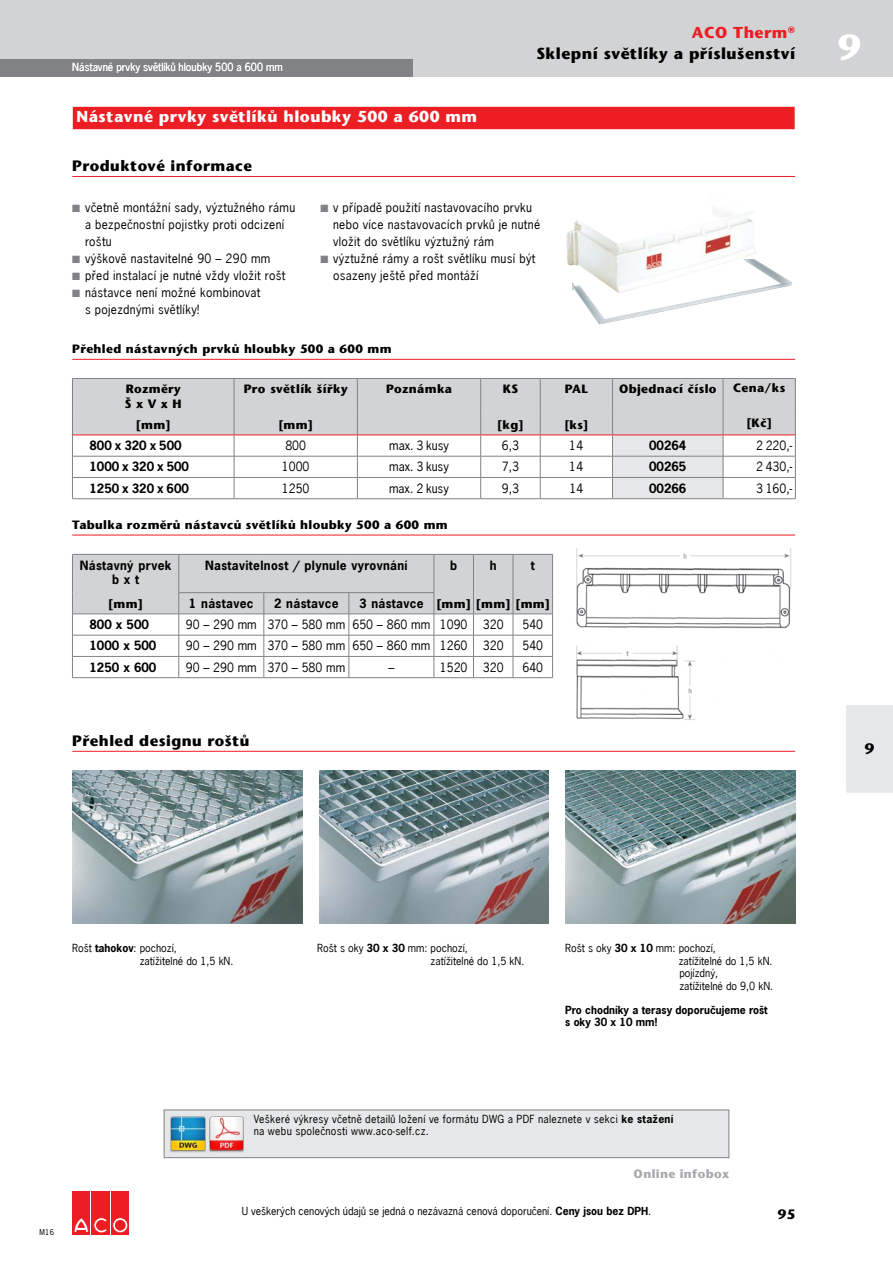
<style>
.page{position:relative;width:893px;height:1263px;background:#fff}
.page>*{position:absolute;margin:0;border:0;box-sizing:border-box;transform-origin:0 0}
.t1{font:700 36px "Stone Sans";color:#fff}
.t2{font:700 15.75px/21px "Stone Sans";letter-spacing:.03em;color:#000;text-align:right}
.t3{font:700 15.75px "Stone Sans";letter-spacing:.03em;color:#fff}
.t4{font:700 15px "Stone Sans";letter-spacing:.03em;color:#000}
.t5{font:700 13.5px "Stone Sans";color:#000}
.t6{font:12px/17px "News Gothic";letter-spacing:.025em;color:#000}
.t7{font:700 12px/14.4px "Stone Sans";letter-spacing:.03em;color:#000}
.t8{font:700 12px/14.4px "News Gothic";letter-spacing:.03em;color:#000;text-align:center}
.t9{font:12px "News Gothic";color:#000}
.t10{font:700 12px "News Gothic";color:#000}
.t11{font:700 12px "Stone Sans";letter-spacing:.03em;color:#a7a9ac}
.t12{font:10.5px/12.5px "News Gothic";color:#000}
.t13{font:10.5px/12.6px "News Gothic";letter-spacing:.025em;color:#000}
.t14{font:700 10.5px/12px "News Gothic";color:#000}
.t15{font:10.5px "News Gothic";letter-spacing:.005em;color:#fff}
.t16{font:7.5px "News Gothic";color:#000}
.s1{color:#ed1d24}
.s2{color:#808285}
.s3{font-family:"News Gothic"}
.s4{font-weight:700}
</style>
<div class="page">
<div style="left:0;top:0;width:893px;height:77px;background:#d1d3d4"></div>
<div style="left:72px;top:1191px;width:18px;height:43px;background:#ed1d24"></div>
<svg style="left:74px;top:1218px;width:14px;height:14px"></svg>
<div style="left:92px;top:1191px;width:18px;height:43px;background:#ed1d24"></div>
<svg style="left:94px;top:1217px;width:13px;height:16px"></svg>
<div style="left:111px;top:1191px;width:18px;height:43px;background:#ed1d24"></div>
<svg style="left:113px;top:1218px;width:15px;height:15px"></svg>
<div style="left:113px;top:1217px;width:15px;height:16px;border:1px solid #ed1d24;border-radius:50%"></div>
<div style="left:115px;top:1220px;width:10px;height:10px;background:#ed1d24;border-radius:50%"></div>
<div style="left:115px;top:1220px;width:10px;height:10px;border:1px solid #ed1d24;border-radius:50%"></div>
<div style="left:846px;top:709px;width:47px;height:79px;background:#e6e7e8"></div>
<div style="left:846px;top:705px;width:47px;height:8px;background:#e6e7e8"></div>
<div style="left:846px;top:784px;width:47px;height:9px;background:#e6e7e8"></div>
<div style="left:0;top:60px;width:412px;height:17px;background:#808285"></div>
<img style="left:72px;top:771px;width:230px;height:153px">
<img style="left:319px;top:771px;width:230px;height:153px">
<img style="left:566px;top:771px;width:229px;height:153px">
<div style="left:72px;top:106px;width:723px;height:24px;background:#ed1d24"></div>
<hr style="left:72px;top:106px;width:723px;height:1px;background:#fff">
<svg style="left:72px;top:106px;width:1px;height:23px"></svg>
<hr style="left:72px;top:129px;width:723px;height:1px;background:#fff">
<hr style="left:72px;top:176px;width:723px;height:1px;background:#ed1d24">
<hr style="left:72px;top:359px;width:723px;height:1px;background:#ed1d24">
<svg style="left:72px;top:378px;width:724px;height:121px"></svg>
<hr style="left:72px;top:498px;width:162px;height:1px;background:#808285">
<hr style="left:234px;top:498px;width:123px;height:1px;background:#808285">
<hr style="left:357px;top:498px;width:124px;height:1px;background:#808285">
<hr style="left:481px;top:498px;width:59px;height:1px;background:#808285">
<hr style="left:540px;top:498px;width:72px;height:1px;background:#808285">
<hr style="left:612px;top:498px;width:111px;height:1px;background:#808285">
<hr style="left:723px;top:498px;width:72px;height:1px;background:#808285">
<hr style="left:72px;top:535px;width:723px;height:1px;background:#ed1d24">
<hr style="left:72px;top:677px;width:107px;height:1px;background:#808285">
<hr style="left:179px;top:677px;width:85px;height:1px;background:#808285">
<hr style="left:264px;top:677px;width:85px;height:1px;background:#808285">
<hr style="left:349px;top:677px;width:85px;height:1px;background:#808285">
<hr style="left:434px;top:677px;width:39px;height:1px;background:#808285">
<hr style="left:473px;top:677px;width:40px;height:1px;background:#808285">
<hr style="left:513px;top:677px;width:40px;height:1px;background:#808285">
<svg style="left:72px;top:554px;width:481px;height:123px"></svg>
<hr style="left:72px;top:751px;width:723px;height:1px;background:#ed1d24">
<img style="left:577px;top:260px;width:215px;height:65px">
<img style="left:566px;top:213px;width:190px;height:80px">
<img style="left:576px;top:548px;width:216px;height:172px">
<div style="left:164px;top:1110px;width:565px;height:48px;background:#e6e7e8"></div>
<div style="left:164px;top:1109px;width:565px;height:49px;border:1px solid #808285"></div>
<img style="left:169px;top:1116px;width:76px;height:37px">
<p class="t15" style="left:72px;top:60px;width:212px">Nástavné prvky světlíků hloubky 500 a 600 mm</p>
<h2 class="t2" style="left:536px;top:22px;width:260px"><span class="s1">ACO Therm</span><sup>®<br></sup>Sklepní světlíky a příslušenství</h2>
<h2 class="t3" style="left:77px;top:107px;width:402px">Nástavné prvky světlíků hloubky 500 a 600 mm</h2>
<p class="t4" style="left:72px;top:157px;width:181px">Produktové informace</p>
<p class="t6" style="left:85px;top:199px;width:212px;text-indent:-13px"><span class="s2">■</span> včetně montážní sady, výztužného rámu a bezpečnostní pojistky proti odcizení roštu</p>
<p class="t6" style="left:72px;top:250px;width:200px"><span class="s2">■</span> výškově nastavitelné 90 – 290 mm</p>
<p class="t6" style="left:72px;top:267px;width:215px"><span class="s2">■</span> před instalací je nutné vždy vložit rošt</p>
<p class="t6" style="left:85px;top:284px;width:177px;text-indent:-13px"><span class="s2">■</span> nástavce není možné kombinovat s pojezdnými světlíky!</p>
<p class="t6" style="left:333px;top:199px;width:209px;text-indent:-13px"><span class="s2">■</span> v případě použití nastavovacího prvku nebo více nastavovacích prvků je nutné vložit do světlíku výztužný rám</p>
<p class="t6" style="left:333px;top:250px;width:204px;text-indent:-13px"><span class="s2">■</span> výztužné rámy a rošt světlíku musí být osazeny ještě před montáží</p>
<p class="t7" style="left:72px;top:342px;width:321px">Přehled nástavných prvků hloubky 500 a 600 mm</p>
<p class="t7" style="left:125px;top:382px;width:58px">Rozměry<br>Š x V x H</p>
<p class="t7" style="left:244px;top:382px;width:105px">Pro světlík šířky</p>
<p class="t7" style="left:386px;top:382px;width:67px">Poznámka</p>
<p class="t7" style="left:503px;top:382px;width:17px">KS</p>
<p class="t7" style="left:565px;top:382px;width:25px">PAL</p>
<p class="t7" style="left:619px;top:382px;width:99px">Objednací číslo</p>
<p class="t7" style="left:733px;top:380px;width:54px">Cena/ks</p>
<p class="t7" style="left:136px;top:417px;width:36px">[mm]</p>
<p class="t7" style="left:278px;top:418px;width:36px">[mm]</p>
<p class="t7" style="left:497px;top:418px;width:28px">[kg]</p>
<p class="t7" style="left:564px;top:418px;width:25px">[ks]</p>
<p class="t7" style="left:746px;top:416px;width:27px">[Kč]</p>
<p class="t10" style="left:89px;top:438px;width:94px">800 x 320 x 500</p>
<p class="t6" style="left:285px;top:437px;width:22px">800</p>
<p class="t6" style="left:389px;top:437px;width:61px">max. 3 kusy</p>
<p class="t6" style="left:502px;top:437px;width:19px">6,3</p>
<p class="t6" style="left:569px;top:437px;width:16px">14</p>
<p class="t8" style="left:649px;top:438px;width:39px">00264</p>
<p class="t6" style="left:756px;top:437px;width:38px">2 220,-</p>
<p class="t10" style="left:89px;top:459px;width:101px">1000 x 320 x 500</p>
<p class="t6" style="left:282px;top:458px;width:29px">1000</p>
<p class="t6" style="left:389px;top:458px;width:61px">max. 3 kusy</p>
<p class="t6" style="left:502px;top:458px;width:19px">7,3</p>
<p class="t6" style="left:569px;top:458px;width:16px">14</p>
<p class="t8" style="left:649px;top:459px;width:39px">00265</p>
<p class="t6" style="left:756px;top:458px;width:38px">2 430,-</p>
<p class="t10" style="left:89px;top:480px;width:101px">1250 x 320 x 600</p>
<p class="t6" style="left:282px;top:480px;width:29px">1250</p>
<p class="t6" style="left:389px;top:480px;width:61px">max. 2 kusy</p>
<p class="t6" style="left:502px;top:480px;width:19px">9,3</p>
<p class="t6" style="left:569px;top:480px;width:15px">14</p>
<p class="t8" style="left:649px;top:481px;width:39px">00266</p>
<p class="t6" style="left:756px;top:480px;width:38px">3 160,-</p>
<p class="t7" style="left:72px;top:518px;width:377px">Tabulka rozměrů nástavců světlíků hloubky 500 a 600 mm</p>
<p class="t8" style="left:80px;top:558px;width:93px">Nástavný prvek b x t</p>
<p class="t8" style="left:205px;top:558px;width:204px">Nastavitelnost / plynule vyrovnání</p>
<p class="t8" style="left:450px;top:558px;width:9px">b</p>
<p class="t8" style="left:490px;top:558px;width:8px">h</p>
<p class="t8" style="left:531px;top:558px;width:5px">t</p>
<p class="t7" style="left:108px;top:596px;width:36px">[mm]</p>
<p class="t8" style="left:189px;top:596px;width:66px">1 nástavec</p>
<p class="t8" style="left:274px;top:596px;width:66px">2 nástavce</p>
<p class="t7" style="left:359px;top:596px;width:193px"><span class="s3">3 nástavce</span> [mm] [mm] [mm]</p>
<p class="t8" style="left:89px;top:617px;width:61px">800 x 500</p>
<p class="t9" style="left:186px;top:617px;width:283px">90 – 290 mm 370 – 580 mm 650 – 860 mm 1090</p>
<p class="t6" style="left:483px;top:616px;width:22px">320</p>
<p class="t6" style="left:522px;top:616px;width:22px">540</p>
<p class="t8" style="left:89px;top:638px;width:68px">1000 x 500</p>
<p class="t9" style="left:186px;top:638px;width:283px">90 – 290 mm 370 – 580 mm 650 – 860 mm 1260</p>
<p class="t6" style="left:483px;top:637px;width:22px">320</p>
<p class="t6" style="left:522px;top:637px;width:22px">540</p>
<p class="t8" style="left:89px;top:660px;width:68px">1250 x 600</p>
<p class="t9" style="left:186px;top:659px;width:161px">90 – 290 mm 370 – 580 mm</p>
<p class="t6" style="left:388px;top:659px;width:7px">–</p>
<p class="t6" style="left:440px;top:659px;width:29px">1520</p>
<p class="t6" style="left:483px;top:659px;width:22px">320</p>
<p class="t6" style="left:522px;top:659px;width:22px">640</p>
<p class="t4" style="left:72px;top:732px;width:179px">Přehled designu roštů</p>
<h1 class="t1" style="left:838px;top:25px;width:24px">9</h1>
<p class="t4" style="left:865px;top:740px;width:11px">9</p>
<p class="t12" style="left:140px;top:942px;width:95px;text-indent:-67px">Rošt <span class="s4">tahokov</span>: pochozí,<br>zatížitelné do 1,5 kN.</p>
<p class="t12" style="left:431px;top:942px;width:95px;text-indent:-113px">Rošt s oky <span class="s4">30 x 30</span> mm: pochozí,<br>zatížitelné do 1,5 kN.</p>
<p class="t12" style="left:679px;top:942px;width:96px;text-indent:-113px">Rošt s oky <span class="s4">30 x 10</span> mm: pochozí,<br>zatížitelné do 1,5 kN. pojízdný,<br>zatížitelné do 9,0 kN.</p>
<p class="t14" style="left:565px;top:1003px;width:204px">Pro chodníky a terasy doporučujeme rošt s oky 30 x 10 mm!</p>
<p class="t16" style="left:39px;top:1227px;width:16px">M16</p>
<p class="t13" style="left:254px;top:1112px;width:421px">Veškeré výkresy včetně detailů ložení ve formátu DWG a PDF naleznete v sekci <span class="s4">ke stažení </span>na webu společnosti www.aco-self.cz.</p>
<p class="t11" style="left:634px;top:1166px;width:97px">Online infobox</p>
<p class="t12" style="left:242px;top:1205px;width:411px">U veškerých cenových údajů se jedná o nezávazná cenová doporučení. <span class="s4">Ceny jsou bez DPH</span>.</p>
<p class="t5" style="left:778px;top:1206px;width:19px">95</p>
</div>
